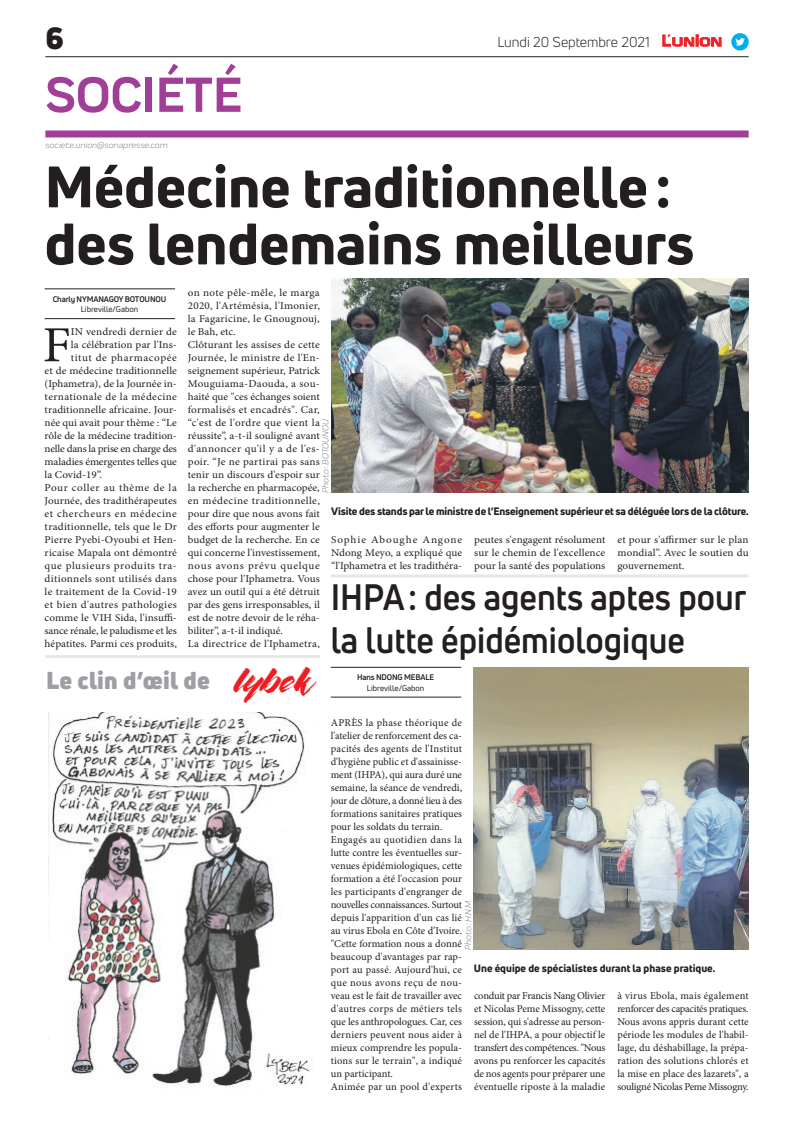
<style>
.page{position:relative;width:794px;height:1129px;background:#fff}
.page>*{position:absolute;margin:0;border:0;box-sizing:border-box;transform-origin:0 0}
.t1{font:800 57px/57px "Uni Neue";color:#231f20}
.t2{font:700 51px "Praktika";color:#a13e97}
.t3{font:50.5px "Minion Pro";color:#231f20;scale:1.06 1}
.t4{font:700 36px/43.2px "Uni Neue";color:#231f20;scale:.93 1}
.t5{font:900 30px "Uni Neue";color:#231f20}
.t6{font:900 23.9px "Uni Neue";letter-spacing:.01em;color:#9e9fa3}
.t7{font:14px "Uni Neue";color:#231f20}
.t8{font:10.5px/13px "Minion Pro";letter-spacing:.005em;color:#231f20;text-align:justify;scale:1.06 1}
.t9{font:10.5px/13px "Minion Pro";letter-spacing:.005em;color:#231f20;text-align:justify}
.t10{font:800 10.5px "Uni Neue";letter-spacing:-.015em;color:#231f20}
.t11{font:10.5px "Minion Pro";letter-spacing:.025em;color:#231f20;scale:1.06 1}
.t12{font:10.5px "Minion Pro";letter-spacing:.05em;color:#231f20;scale:1.06 1}
.t13{font:10.5px "Minion Pro";letter-spacing:.045em;color:#231f20;scale:1.06 1}
.t14{font:10.5px "Minion Pro";letter-spacing:-.02em;color:#231f20;scale:1.06 1}
.t15{font:10.5px "Minion Pro";letter-spacing:-.025em;color:#231f20;scale:1.06 1}
.t16{font:10.5px "Minion Pro";letter-spacing:.035em;color:#231f20;scale:1.06 1}
.t17{font:10.5px "Minion Pro";letter-spacing:.03em;color:#231f20;scale:1.06 1}
.t18{font:italic 9px "Praktika";color:#818386}
.t19{font:700 8px "Uni Neue";letter-spacing:-.02em;color:#231f20}
.t20{font:8px "Uni Neue";color:#231f20}
.s1{font-family:"Eurostile";font-weight:600;font-size:14.9px;color:#ee1d23}
.s2{font-family:"Eurostile";font-weight:600;font-size:11.4px;color:#ee1d23}
.s3{font-family:"The Flower City";font-weight:400;font-size:37.7px;color:#ee1d23}
</style>
<div class="page">
<hr style="left:45px;top:56px;width:703px;height:1px;background:#231f20">
<div style="left:45px;top:130px;width:703px;height:7px;background:#a13e97"></div>
<svg style="left:662px;top:34px;width:60px;height:13px"></svg>
<div style="left:731px;top:33px;width:17px;height:18px;background:#00aeef;border-radius:50%"></div>
<svg style="left:735px;top:38px;width:10px;height:8px"></svg>
<hr style="left:45px;top:655px;width:275px;height:3px;background:#e7e8e2">
<img style="left:48px;top:712px;width:265px;height:376px">
<hr style="left:45px;top:318px;width:130px;height:1px;background:#231f20">
<hr style="left:45px;top:288px;width:130px;height:1px;background:#231f20">
<img style="left:331px;top:279px;width:417px;height:214px">
<hr style="left:331px;top:696px;width:130px;height:1px;background:#231f20">
<hr style="left:331px;top:667px;width:130px;height:1px;background:#231f20">
<img style="left:474px;top:667px;width:274px;height:282px">
<hr style="left:331px;top:574px;width:417px;height:3px;background:#e7e8e2">
<h3 class="t5" style="left:45px;top:17px;width:20px">6</h3>
<h2 class="t2" style="left:45px;top:54px;width:198px">SOCIÉTÉ</h2>
<p class="t18" style="left:45px;top:139px;width:124px">societe.union@sonapresse.com</p>
<h3 class="t7" style="left:497px;top:33px;width:226px">Lundi 20 Septembre 2021 <span class="s1">L</span><span class="s2">UNION</span></h3>
<h1 class="t1" style="left:45px;top:157px;width:651px">Médecine traditionnelle: des lendemains meilleurs</h1>
<p class="t19" style="left:53px;top:294px;width:115px">Charly NYMANAGOY BOTOUNOU</p>
<p class="t20" style="left:81px;top:304px;width:59px">Libreville/Gabon</p>
<p class="t8" style="left:188px;top:286px;width:126px;text-align:left">on note pêle-mêle, le marga<br>2020, l'Artémésia, l'Imonier, la Fagaricine, le Gnougnouj, le Bah, etc.<br>Clôturant les assises de cette<br>Journée, le ministre de l'En&shy;seignement supérieur, Patrick<br>Mouguiama-Daouda, a sou&shy;haité que "ces échanges soient formalisés et encadrés". Car, “c'est de l'ordre que vient la réussite”, a-t-il souligné avant d'annoncer qu'il y a de l'es&shy;poir. “Je ne partirai pas sans tenir un discours d'espoir sur la recherche en pharmacopée, en médecine traditionnelle, pour dire que nous avons fait des efforts pour augmenter le budget de la recherche. En ce qui concerne l'investissement, nous avons prévu quelque chose pour l'Iphametra. Vous avez un outil qui a été détruit par des gens irresponsables, il est de notre devoir de le réha&shy;biliter”, a-t-il indiqué.<br>La directrice de l'Iphametra,</p>
<h3 class="t3" style="left:42px;top:311px;width:28px">F</h3>
<p class="t8" style="left:71px;top:325px;width:102px">IN vendredi dernier de</p>
<p class="t8" style="left:71px;top:338px;width:102px">la célébration par l'Ins-</p>
<p class="t13" style="left:71px;top:351px;width:102px">titut de pharmacopée</p>
<p class="t8" style="left:45px;top:364px;width:126px">et de médecine traditionnelle</p>
<p class="t8" style="left:45px;top:377px;width:126px">(Iphametra), de la Journée in-</p>
<p class="t17" style="left:45px;top:390px;width:126px">ternationale de la médecine</p>
<p class="t8" style="left:45px;top:403px;width:126px">traditionnelle africaine. Jour-</p>
<p class="t8" style="left:45px;top:416px;width:126px">née qui avait pour thème : “Le</p>
<p class="t8" style="left:45px;top:429px;width:126px">rôle de la médecine tradition-</p>
<p class="t15" style="left:45px;top:442px;width:126px">nelle dans la prise en charge des</p>
<p class="t8" style="left:45px;top:455px;width:126px">maladies émergentes telles que</p>
<p class="t8" style="left:45px;top:468px;width:56px">la Covid-19”.</p>
<p class="t12" style="left:45px;top:481px;width:126px">Pour coller au thème de la</p>
<p class="t8" style="left:45px;top:494px;width:126px">Journée, des tradithérapeutes</p>
<p class="t12" style="left:45px;top:507px;width:126px">et chercheurs en médecine</p>
<p class="t11" style="left:45px;top:520px;width:126px">traditionnelle, tels que le Dr</p>
<p class="t8" style="left:45px;top:533px;width:126px">Pierre Pyebi-Oyoubi et Hen-</p>
<p class="t8" style="left:45px;top:546px;width:126px">ricaise Mapala ont démontré</p>
<p class="t13" style="left:45px;top:559px;width:126px">que plusieurs produits tra-</p>
<p class="t11" style="left:45px;top:572px;width:126px">ditionnels sont utilisés dans</p>
<p class="t11" style="left:45px;top:585px;width:126px">le traitement de la Covid-19</p>
<p class="t16" style="left:45px;top:598px;width:126px">et bien d'autres pathologies</p>
<p class="t8" style="left:45px;top:611px;width:126px">comme le VIH Sida, l'insuffi-</p>
<p class="t14" style="left:45px;top:624px;width:126px">sance rénale, le paludisme et les</p>
<p class="t8" style="left:45px;top:637px;width:126px">hépatites. Parmi ces produits,</p>
<p class="t18" style="left:319px;top:493px;width:75px;rotate:-90deg">Photo : BOTOUNOU</p>
<p class="t10" style="left:331px;top:504px;width:419px">Visite des stands par le ministre de l’Enseignement supérieur et sa déléguée lors de la clôture.</p>
<p class="t8" style="left:331px;top:533px;width:125px">Sophie Aboughe Angone Ndong Meyo, a expliqué que “l'Iphametra et les tradithéra-</p>
<p class="t8" style="left:474px;top:533px;width:125px">peutes s'engagent résolument sur le chemin de l'excellence pour la santé des populations</p>
<p class="t8" style="left:617px;top:533px;width:125px">et pour s'affirmer sur le plan mondial”. Avec le soutien du gouvernement.</p>
<h3 class="t4" style="left:331px;top:575px;width:448px">IHPA: des agents aptes pour la lutte épidémiologique</h3>
<p class="t19" style="left:357px;top:672px;width:78px">Hans NDONG MEBALE</p>
<p class="t20" style="left:367px;top:682px;width:59px">Libreville/Gabon</p>
<h3 class="t6" style="left:46px;top:663px;width:265px">Le clin d’œil de <span class="s3">lybek</span></h3>
<p class="t9" style="left:331px;top:715px;width:133px;text-align:left">APRÈS la phase théorique de l'atelier de renforcement des ca&shy;pacités des agents de l'Institut d'hygiène public et d'assainisse&shy;ment (IHPA), qui aura duré une semaine, la séance de vendredi, jour de clôture, a donné lieu à des formations sanitaires pratiques pour les soldats du terrain.<br>Engagés au quotidien dans la lutte contre les éventuelles sur&shy;venues épidémiologiques, cette formation a été l'occasion pour les participants d'engranger de nouvelles connaissances. Surtout depuis l'apparition d'un cas lié au virus Ebola en Côte d’Ivoire. "Cette formation nous a donné beaucoup d'avantages par rap&shy;port au passé. Aujourd'hui, ce que nous avons reçu de nou&shy;veau est le fait de travailler avec d'autres corps de métiers tels que les anthropologues. Car, ces derniers peuvent nous aider à mieux comprendre les popula&shy;tions sur le terrain", a indiqué un participant.<br>Animée par un pool d'experts</p>
<p class="t18" style="left:462px;top:950px;width:51px;rotate:-90deg">Photo : H.N.M</p>
<p class="t10" style="left:474px;top:961px;width:243px">Une équipe de spécialistes durant la phase pratique.</p>
<p class="t9" style="left:474px;top:988px;width:133px">conduit par Francis Nang Olivier et Nicolas Peme Missogny, cette session, qui s'adresse au person&shy;nel de l'IHPA, a pour objectif le transfert des compétences. "Nous avons pu renforcer les capacités de nos agents pour préparer une éventuelle riposte à la maladie</p>
<p class="t9" style="left:617px;top:988px;width:133px">à virus Ebola, mais également renforcer des capacités pratiques.<br>Nous avons appris durant cette période les modules de l'habil&shy;lage, du déshabillage, la prépa&shy;ration des solutions chlorés et la mise en place des lazarets", a souligné Nicolas Peme Missogny.</p>
</div>
